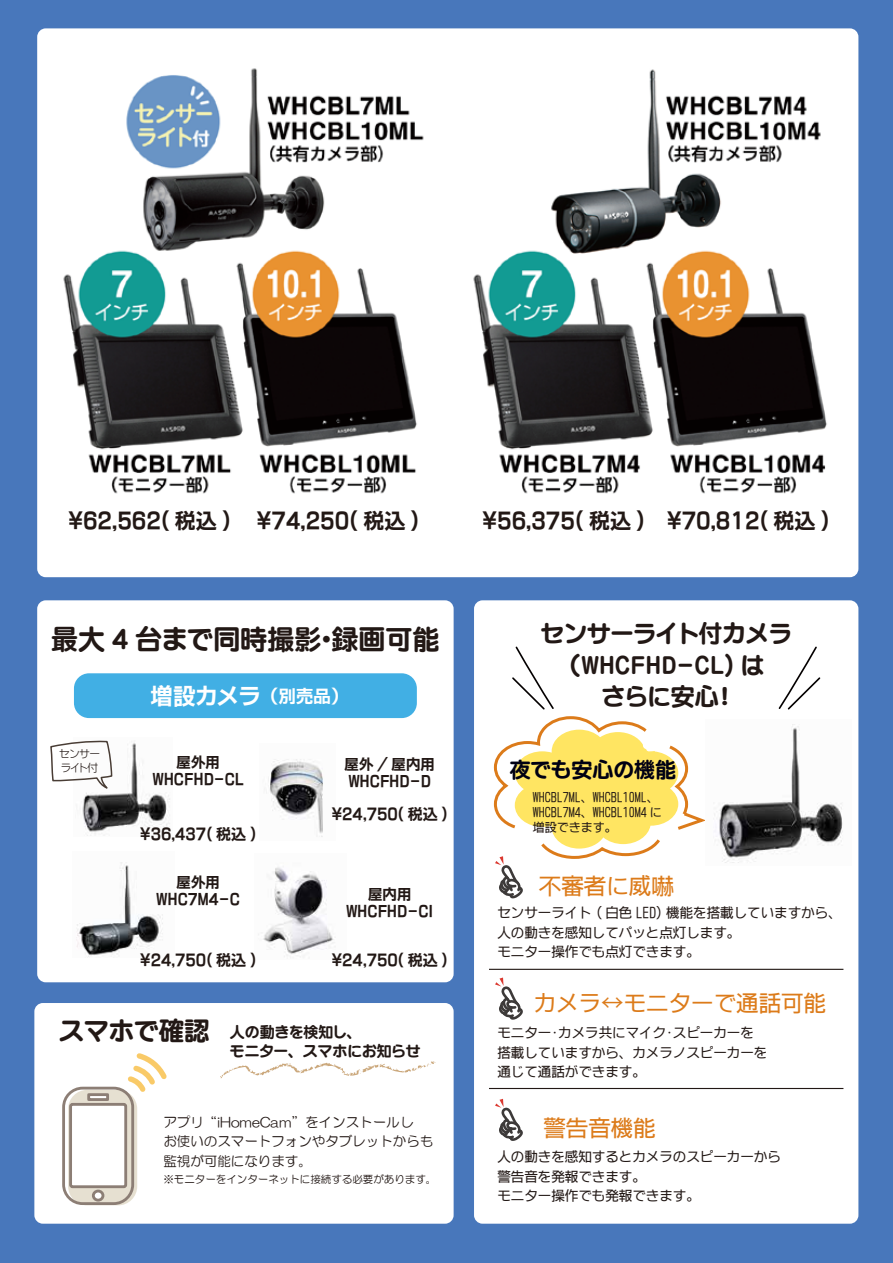
<style>
.page{position:relative;width:893px;height:1263px;background:#4877bb}
.page>*{position:absolute;margin:0;border:0;box-sizing:border-box;transform-origin:0 0}
.t1{font:27px "FGP Maru Gothic Ca U";color:#221815}
.t2{font:24px/31.5px "FGP Maru Gothic Ca U";color:#221815;text-align:center}
.t3{font:22.65px "FGP Kaku Gothic Ca U";color:#fff}
.t4{font:22.5px "FG Kaku Gothic Ca M";color:#dc7b1a}
.t5{font:21px "FGP Kaku Gothic Ca U";color:#221815}
.t6{font:21px "FGP Maru Gothic Ca U";color:#000013}
.t7{font:15px "FGP Kaku Gothic Ca U";color:#221815}
.t8{font:15px/19.5px "FGP Maru Gothic Ca U";color:#221815}
.t9{font:14.55px/17.2px "FGP Kaku Gothic Ca U";color:#221815;text-align:center}
.t10{font:13.5px/19.5px "FG Kaku Gothic Ca M";color:#221815}
.t11{font:13.5px/19.5px "HG Maru Gothic MPRO";color:#221815}
.t12{font:12px/15px "FG Kaku Gothic Ca M";color:#221815}
.t13{font:10.65px/13.4px "FGP Kaku Gothic Ca L";color:#221815}
.t14{font:10.5px "HG Maru Gothic MPRO";color:#221815}
.s1{font-size:17.25px}
.s2{font-size:25.5px}
.s3{font-family:"Koz Go Pr 6 N"}
</style>
<div class="page">
<div style="left:37px;top:28px;width:821px;height:549px;background:#fff;border-radius:9px"></div>
<img style="left:63px;top:68px;width:361px;height:426px">
<img style="left:473px;top:69px;width:354px;height:425px">
<div style="left:37px;top:600px;width:417px;height:382px;background:#fff;border-radius:9px"></div>
<img style="left:258px;top:867px;width:78px;height:91px">
<img style="left:82px;top:742px;width:88px;height:94px">
<img style="left:266px;top:759px;width:57px;height:78px">
<img style="left:76px;top:862px;width:87px;height:95px">
<svg style="left:50px;top:740px;width:63px;height:52px"></svg>
<div style="left:74px;top:673px;width:343px;height:45px;background:#41afe4;border-radius:15px"></div>
<div style="left:474px;top:600px;width:384px;height:624px;background:#fff;border-radius:9px"></div>
<svg style="left:779px;top:646px;width:41px;height:63px"></svg>
<svg style="left:495px;top:977px;width:28px;height:43px"></svg>
<svg style="left:495px;top:1099px;width:28px;height:42px"></svg>
<svg style="left:493px;top:646px;width:212px;height:253px"></svg>
<hr style="left:489px;top:969px;width:354px;height:1px;background:#221815">
<hr style="left:489px;top:1088px;width:354px;height:1px;background:#221815">
<img style="left:714px;top:724px;width:129px;height:139px">
<div style="left:34px;top:1003px;width:420px;height:221px;background:#fff;border-radius:9px"></div>
<svg style="left:68px;top:1090px;width:69px;height:115px;background:#e1dbcd"></svg>
<div style="left:71px;top:1104px;width:55px;height:83px;background:#fff;border-radius:2px"></div>
<div style="left:69px;top:1103px;width:58px;height:85px;border:3px solid #604c3f;border-radius:2px"></div>
<div style="left:93px;top:1191px;width:10px;height:9px;background:#fff;border-radius:50%"></div>
<div style="left:92px;top:1189px;width:12px;height:12px;border:3px solid #604c3f;border-radius:50%"></div>
<div style="left:87px;top:1093px;width:22px;height:8px;border:3px solid #604c3f"></div>
<div style="left:62px;top:1087px;width:72px;height:118px;border:3px solid #604c3f;border-radius:19px"></div>
<svg style="left:124px;top:1053px;width:43px;height:43px"></svg>
<svg style="left:220px;top:1061px;width:216px;height:17px"></svg>
<h3 class="t5" style="left:69px;top:510px;width:352px">\62,562( 税込 ) \74,250( 税込 )</h3>
<h3 class="t5" style="left:483px;top:510px;width:348px">\56,375( 税込 ) \70,812( 税込 )</h3>
<h1 class="t1" style="left:51px;top:625px;width:390px">最大 4 台まで同時撮影･録画可能</h1>
<p class="t13" style="left:60px;top:747px;width:42px">センサーライト付</p>
<h3 class="t3" style="left:150px;top:684px;width:191px">増設カメラ<span class="s1">（別売品）</span></h3>
<p class="t9" style="left:153px;top:753px;width:92px">屋外用<br>WHCFHD-CL</p>
<p class="t7" style="left:140px;top:827px;width:117px">\36,437( 税込 )</p>
<p class="t9" style="left:157px;top:873px;width:85px">屋外用<br>WHC7M4-C</p>
<p class="t7" style="left:140px;top:953px;width:117px">\24,750( 税込 )</p>
<p class="t9" style="left:345px;top:755px;width:92px;text-align:left">屋外 / 屋内用<br>WHCFHD-D</p>
<p class="t7" style="left:332px;top:806px;width:117px">\24,750( 税込 )</p>
<p class="t9" style="left:346px;top:886px;width:88px">屋内用<br>WHCFHD-CI</p>
<p class="t7" style="left:332px;top:953px;width:117px">\24,750( 税込 )</p>
<p class="t8" style="left:230px;top:1022px;width:192px;text-indent:-171px"><span class="s2">スマホで確認</span> 人の動きを検知し、<br>モニター、スマホにお知らせ</p>
<p class="t11" style="left:163px;top:1112px;width:271px">アプリ“iHomeCam”をインストールし<br>お使いのスマートフォンやタブレットからも監視が可能になります。</p>
<p class="t14" style="left:163px;top:1174px;width:274px">※モニターをインターネットに接続する必要があります。</p>
<h2 class="t2" style="left:541px;top:618px;width:252px">センサーライト付カメラ（WHCFHD-CL) は<br>さらに安心！</h2>
<h3 class="t6" style="left:510px;top:759px;width:168px">夜でも安心の機能</h3>
<p class="t12" style="left:533px;top:789px;width:130px">WHCBL7ML、WHCBL10ML、<br>WHCBL7M4、WHCBL10M4 に増設できます。</p>
<h3 class="t4" style="left:539px;top:875px;width:136px">不審者に威嚇</h3>
<p class="t10" style="left:497px;top:903px;width:346px">センサーライト ( 白色 LED) 機能を搭載していますから、人の動きを感知してパッと点灯します。<br>モニター操作でも点灯できます。</p>
<h3 class="t4" style="left:534px;top:991px;width:294px">カメラ<span class="s3">↔</span>モニターで通話可能</h3>
<p class="t10" style="left:497px;top:1023px;width:271px">モニター･カメラ共にマイク･スピーカーを搭載していますから、カメラノスピーカーを通じて通話ができます。</p>
<h3 class="t4" style="left:543px;top:1117px;width:114px">警告音機能</h3>
<p class="t10" style="left:497px;top:1147px;width:285px">人の動きを感知するとカメラのスピーカーから警告音を発報できます。<br>モニター操作でも発報できます。</p>
</div>
